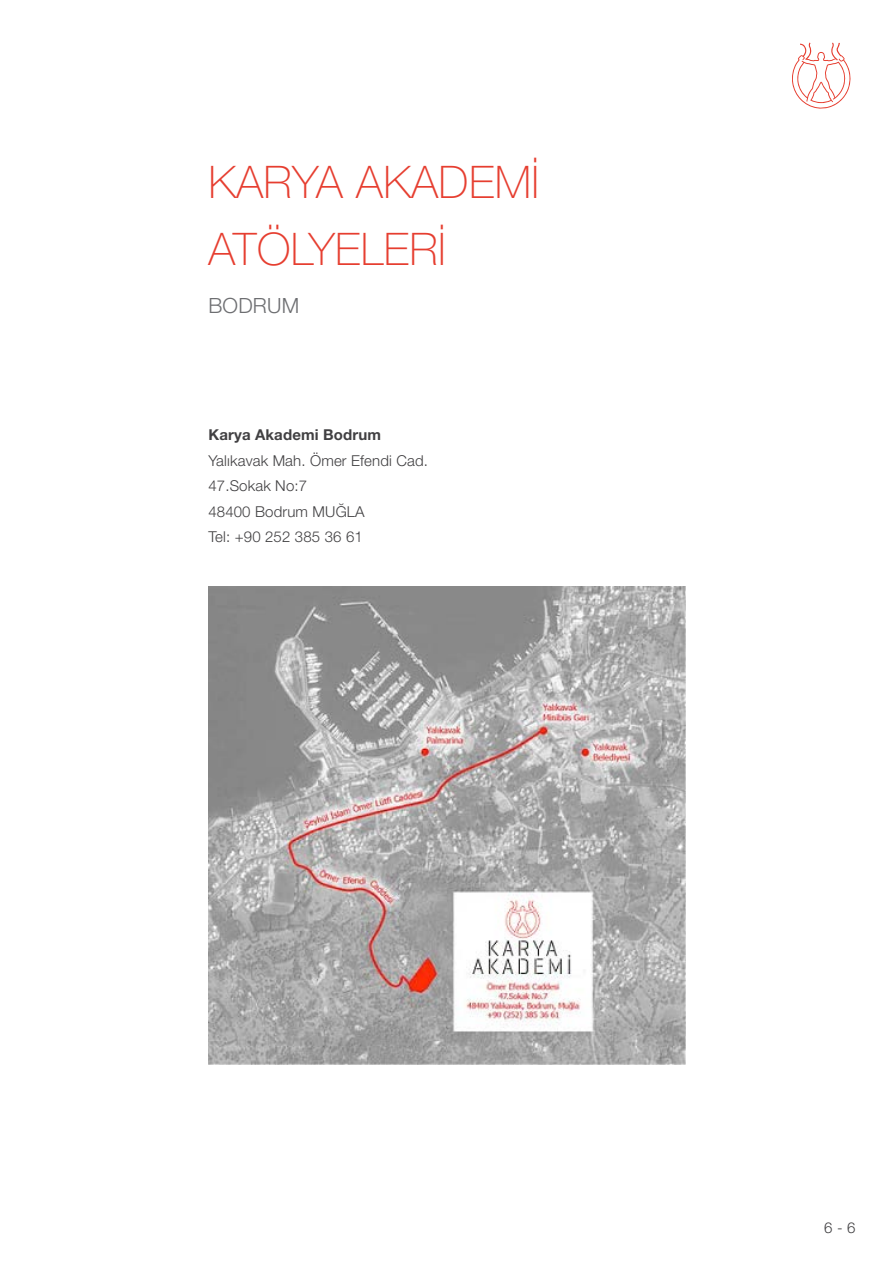
<style>
.page{position:relative;width:893px;height:1263px;background:#fff}
.page>*{position:absolute;margin:0;border:0;box-sizing:border-box;transform-origin:0 0}
.t1{font:100 45px/67.5px "Helvetica Neue LT Pro";letter-spacing:.01em;color:#e63e30}
.t2{font:300 21px "Helvetica Neue LT Pro";letter-spacing:.01em;color:#6d6e71}
.t3{font:300 15px/25.5px "Helvetica Neue LT Pro";letter-spacing:.01em;color:#414042}
.t4{font:700 15px "Helvetica Neue LT Pro";letter-spacing:.01em;color:#414042}
</style>
<div class="page">
<svg style="left:792px;top:43px;width:59px;height:66px"></svg>
<img style="left:208px;top:587px;width:478px;height:477px">
<h1 class="t1" style="left:208px;top:148px;width:332px">KARYA AKADEMİ<br>ATÖLYELERİ</h1>
<h2 class="t2" style="left:208px;top:292px;width:92px">BODRUM</h2>
<p class="t4" style="left:208px;top:426px;width:174px">Karya Akademi Bodrum</p>
<p class="t3" style="left:208px;top:447px;width:221px">Yalıkavak Mah. Ömer Efendi Cad.<br>47.Sokak No:7<br>48400 Bodrum MUĞLA<br>Tel: +90 252 385 36 61</p>
<p class="t3" style="left:824px;top:1215px;width:33px">6 - 6</p>
</div>
